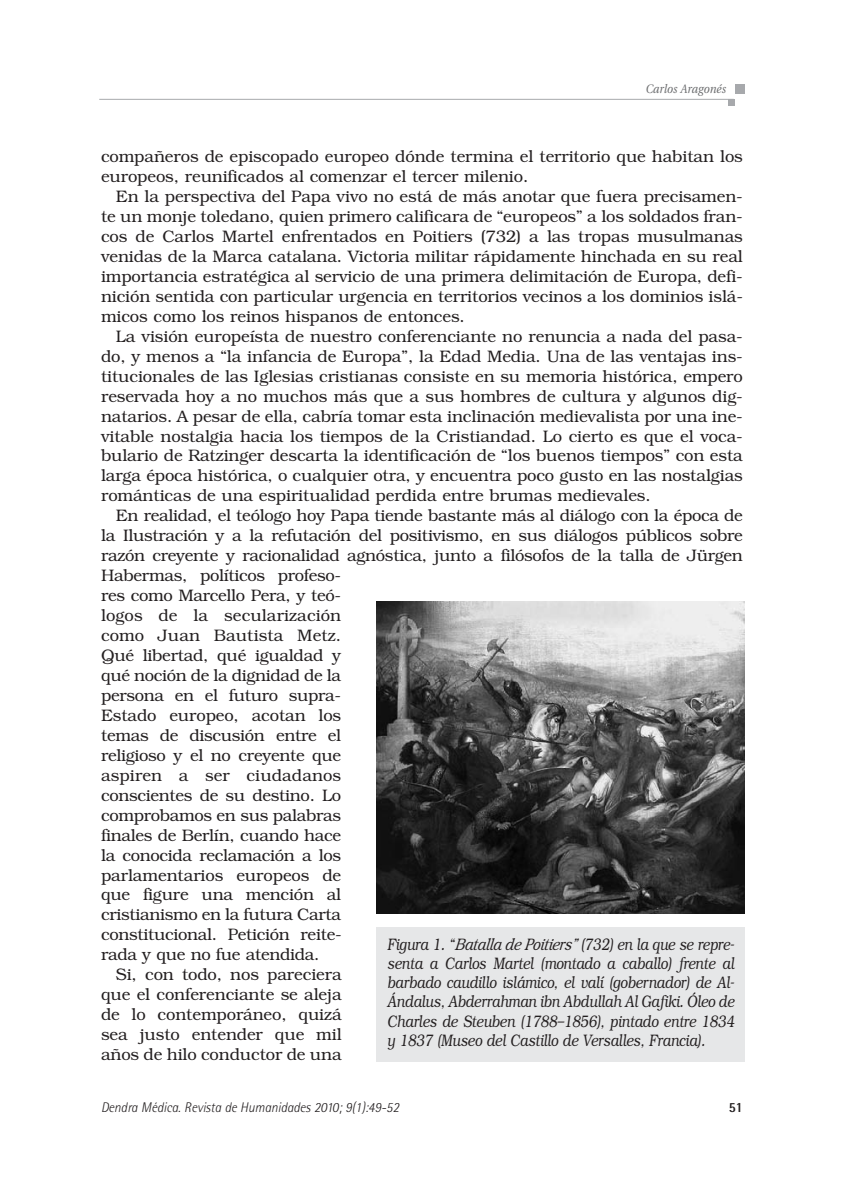
<style>
.page{position:relative;width:844px;height:1191px;background:#fff}
.page>*{position:absolute;margin:0;border:0;box-sizing:border-box;transform-origin:0 0}
.t1{font:300 16.62px/19.9px "Bookman Std";letter-spacing:-.02em;color:#231f20;text-align:justify}
.t2{font:italic 300 16.62px/19.2px "Bookman Std";color:#231f20;text-align:justify;scale:.8 1}
.t3{font:300 16.62px "Bookman Std";letter-spacing:.005em;color:#231f20}
.t4{font:italic 300 14px "Rotis Semi Sans";color:#231f20;scale:.95 1}
.t5{font:800 14px "Rotis Semi Sans";color:#231f20;scale:.9 1}
.t6{font:italic 12.25px "Utopia";letter-spacing:.01em;color:#6d6e70;scale:.9 1}
</style>
<div class="page">
<hr style="left:99px;top:99px;width:634px;height:1px;background:#a7a9ac">
<div style="left:734px;top:84px;width:10px;height:10px;background:#a7a9ac"></div>
<div style="left:728px;top:99px;width:6px;height:7px;background:#a7a9ac"></div>
<img style="left:376px;top:602px;width:368px;height:311px">
<div style="left:376px;top:927px;width:368px;height:135px;background:#e6e7e8"></div>
<p class="t6" style="left:645px;top:84px;width:91px">Carlos Aragonés</p>
<p class="t1" style="left:101px;top:148px;width:643px">compañeros de episcopado europeo dónde termina el territorio que habitan los europeos, reunificados al comenzar el tercer milenio.</p>
<p class="t1" style="left:101px;top:188px;width:643px;text-indent:15px">En la perspectiva del Papa vivo no está de más anotar que fuera precisamen&shy;te un monje toledano, quien primero calificara de “europeos” a los soldados fran&shy;cos de Carlos Martel enfrentados en Poitiers (732) a las tropas musulmanas venidas de la Marca catalana. Victoria militar rápidamente hinchada en su real importancia estratégica al servicio de una primera delimitación de Europa, defi&shy;nición sentida con particular urgencia en territorios vecinos a los dominios islá&shy;micos como los reinos hispanos de entonces.</p>
<p class="t1" style="left:101px;top:328px;width:643px;text-indent:15px">La visión europeísta de nuestro conferenciante no renuncia a nada del pasa&shy;do, y menos a “la infancia de Europa”, la Edad Media. Una de las ventajas ins&shy;titucionales de las Iglesias cristianas consiste en su memoria histórica, empero reservada hoy a no muchos más que a sus hombres de cultura y algunos dig&shy;natarios. A pesar de ella, cabría tomar esta inclinación medievalista por una ine&shy;vitable nostalgia hacia los tiempos de la Cristiandad. Lo cierto es que el voca&shy;bulario de Ratzinger descarta la identificación de “los buenos tiempos” con esta larga época histórica, o cualquier otra, y encuentra poco gusto en las nostalgias románticas de una espiritualidad perdida entre brumas medievales.</p>
<p class="t1" style="left:116px;top:507px;width:628px">En realidad, el teólogo hoy Papa tiende bastante más al diálogo con la época de</p>
<p class="t1" style="left:101px;top:527px;width:643px">la Ilustración y a la refutación del positivismo, en sus diálogos públicos sobre</p>
<p class="t1" style="left:101px;top:547px;width:643px">razón creyente y racionalidad agnóstica, junto a filósofos de la talla de Jürgen</p>
<p class="t1" style="left:101px;top:567px;width:242px">Habermas, políticos profeso-</p>
<p class="t1" style="left:101px;top:587px;width:242px">res como Marcello Pera, y teó-</p>
<p class="t3" style="left:101px;top:609px;width:242px">logos de la secularización</p>
<p class="t3" style="left:101px;top:629px;width:242px">como Juan Bautista Metz.</p>
<p class="t1" style="left:101px;top:647px;width:242px">Qué libertad, qué igualdad y</p>
<p class="t1" style="left:101px;top:667px;width:242px">qué noción de la dignidad de la</p>
<p class="t1" style="left:101px;top:687px;width:242px">persona en el futuro supra-</p>
<p class="t1" style="left:101px;top:707px;width:242px">Estado europeo, acotan los</p>
<p class="t1" style="left:101px;top:727px;width:242px">temas de discusión entre el</p>
<p class="t1" style="left:101px;top:747px;width:242px">religioso y el no creyente que</p>
<p class="t3" style="left:101px;top:769px;width:242px">aspiren a ser ciudadanos</p>
<p class="t1" style="left:101px;top:787px;width:242px">conscientes de su destino. Lo</p>
<p class="t1" style="left:101px;top:806px;width:242px">comprobamos en sus palabras</p>
<p class="t1" style="left:101px;top:826px;width:242px">finales de Berlín, cuando hace</p>
<p class="t1" style="left:101px;top:846px;width:242px">la conocida reclamación a los</p>
<p class="t1" style="left:101px;top:866px;width:242px">parlamentarios europeos de</p>
<p class="t1" style="left:101px;top:886px;width:242px">que figure una mención al</p>
<p class="t1" style="left:101px;top:906px;width:242px">cristianismo en la futura Carta</p>
<p class="t1" style="left:101px;top:926px;width:242px">constitucional. Petición reite-</p>
<p class="t1" style="left:101px;top:946px;width:220px">rada y que no fue atendida.</p>
<p class="t1" style="left:116px;top:966px;width:227px">Si, con todo, nos pareciera</p>
<p class="t1" style="left:101px;top:986px;width:242px">que el conferenciante se aleja</p>
<p class="t1" style="left:101px;top:1006px;width:242px">de lo contemporáneo, quizá</p>
<p class="t1" style="left:101px;top:1026px;width:242px">sea justo entender que mil</p>
<p class="t1" style="left:101px;top:1046px;width:242px">años de hilo conductor de una</p>
<p class="t2" style="left:387px;top:936px;width:435px">Figura 1. “Batalla de Poitiers” (732) en la que se repre&shy;senta a Carlos Martel (montado a caballo) frente al barbado caudillo islámico, el valí (gobernador) de Al-Ándalus, Abderrahman ibn Abdullah Al Gafiki. Óleo de Charles de Steuben (1788–1856), pintado entre 1834 y 1837 (Museo del Castillo de Versalles, Francia).</p>
<p class="t4" style="left:101px;top:1102px;width:315px">Dendra Médica. Revista de Humanidades 2010; 9(1):49-52</p>
<p class="t5" style="left:728px;top:1102px;width:17px">51</p>
</div>
